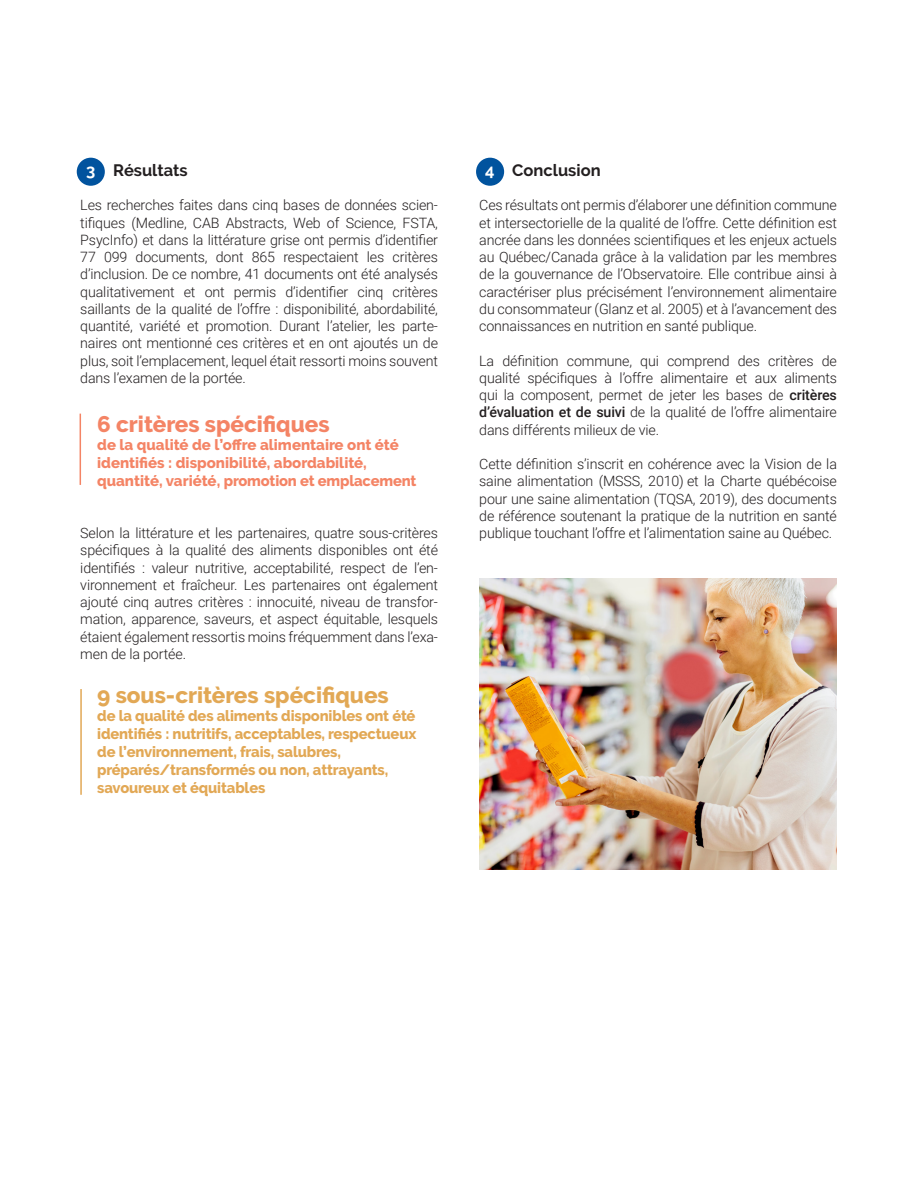
<style>
.page{position:relative;width:918px;height:1188px;background:#fff}
.page>*{position:absolute;margin:0;border:0;box-sizing:border-box;transform-origin:0 0}
.t1{font:800 22.5px "Raleway";color:#e2a855}
.t2{font:800 22.5px "Raleway";color:#f48465}
.t3{font:700 16.5px "Raleway";color:#231f20}
.t4{font:800 15px "Raleway";letter-spacing:-.01em;color:#e2a855}
.t5{font:800 15px "Raleway";color:#f48465}
.t6{font:300 14.25px/17.2px "Roboto";letter-spacing:-.01em;color:#231f20;text-align:justify}
.s1{color:#fff}
.s2{font-weight:500}
</style>
<div class="page">
<div style="left:476px;top:158px;width:28px;height:28px;background:#01539e;border-radius:50%"></div>
<div style="left:77px;top:158px;width:28px;height:28px;background:#01539e;border-radius:50%"></div>
<img style="left:479px;top:579px;width:358px;height:290px">
<hr style="left:80px;top:689px;width:2px;height:106px;background:#e2a855">
<hr style="left:80px;top:414px;width:1px;height:71px;background:#f48465">
<p class="t3" style="left:86px;top:161px;width:103px"><span class="s1">3</span> Résultats</p>
<p class="t6" style="left:80px;top:196px;width:359px">Les recherches faites dans cinq bases de données scien&shy;tifiques (Medline, CAB Abstracts, Web of Science, FSTA, PsycInfo) et dans la littérature grise ont permis d’identifier 77 099 documents, dont 865 respectaient les critères d’inclusion. De ce nombre, 41 documents ont été analysés qualitativement et ont permis d’identifier cinq critères saillants de la qualité de l’offre : disponibilité, abordabilité, quantité, variété et promotion. Durant l’atelier, les parte&shy;naires ont mentionné ces critères et en ont ajoutés un de plus, soit l’emplacement, lequel était ressorti moins souvent dans l’examen de la portée.</p>
<p class="t2" style="left:97px;top:411px;width:234px">6 critères spécifiques</p>
<p class="t5" style="left:97px;top:436px;width:303px">de la qualité de l’offre alimentaire ont été</p>
<p class="t5" style="left:97px;top:454px;width:271px">identifiés : disponibilité, abordabilité,</p>
<p class="t5" style="left:97px;top:472px;width:321px">quantité, variété, promotion et emplacement</p>
<p class="t6" style="left:80px;top:524px;width:359px">Selon la littérature et les partenaires, quatre sous-critères spécifiques à la qualité des aliments disponibles ont été identifiés : valeur nutritive, acceptabilité, respect de l’en&shy;vironnement et fraîcheur. Les partenaires ont également ajouté cinq autres critères : innocuité, niveau de transfor&shy;mation, apparence, saveurs, et aspect équitable, lesquels étaient également ressortis moins fréquemment dans l’exa&shy;men de la portée.</p>
<p class="t1" style="left:97px;top:682px;width:293px">9 sous-critères spécifiques</p>
<p class="t4" style="left:97px;top:707px;width:320px">de la qualité des aliments disponibles ont été</p>
<p class="t4" style="left:97px;top:725px;width:321px">identifiés : nutritifs, acceptables, respectueux</p>
<p class="t4" style="left:97px;top:743px;width:245px">de l’environnement, frais, salubres,</p>
<p class="t4" style="left:97px;top:761px;width:293px">préparés/transformés ou non, attrayants,</p>
<p class="t4" style="left:97px;top:779px;width:170px">savoureux et équitables</p>
<p class="t3" style="left:485px;top:161px;width:117px"><span class="s1">4</span> Conclusion</p>
<p class="t6" style="left:479px;top:196px;width:359px">Ces résultats ont permis d’élaborer une définition commune et intersectorielle de la qualité de l’offre. Cette définition est ancrée dans les données scientifiques et les enjeux actuels au Québec/Canada grâce à la validation par les membres de la gouvernance de l’Observatoire. Elle contribue ainsi à caractériser plus précisément l’environnement alimentaire du consommateur (Glanz et al. 2005) et à l’avancement des connaissances en nutrition en santé publique.</p>
<p class="t6" style="left:479px;top:351px;width:359px">La définition commune, qui comprend des critères de qualité spécifiques à l’offre alimentaire et aux aliments qui la composent, permet de jeter les bases de <span class="s2">critères d’évaluation et de suivi</span> de la qualité de l’offre alimentaire dans différents milieux de vie.</p>
<p class="t6" style="left:479px;top:455px;width:359px">Cette définition s’inscrit en cohérence avec la Vision de la saine alimentation (MSSS, 2010) et la Charte québécoise pour une saine alimentation (TQSA, 2019), des documents de référence soutenant la pratique de la nutrition en santé publique touchant l’offre et l’alimentation saine au Québec.</p>
</div>
